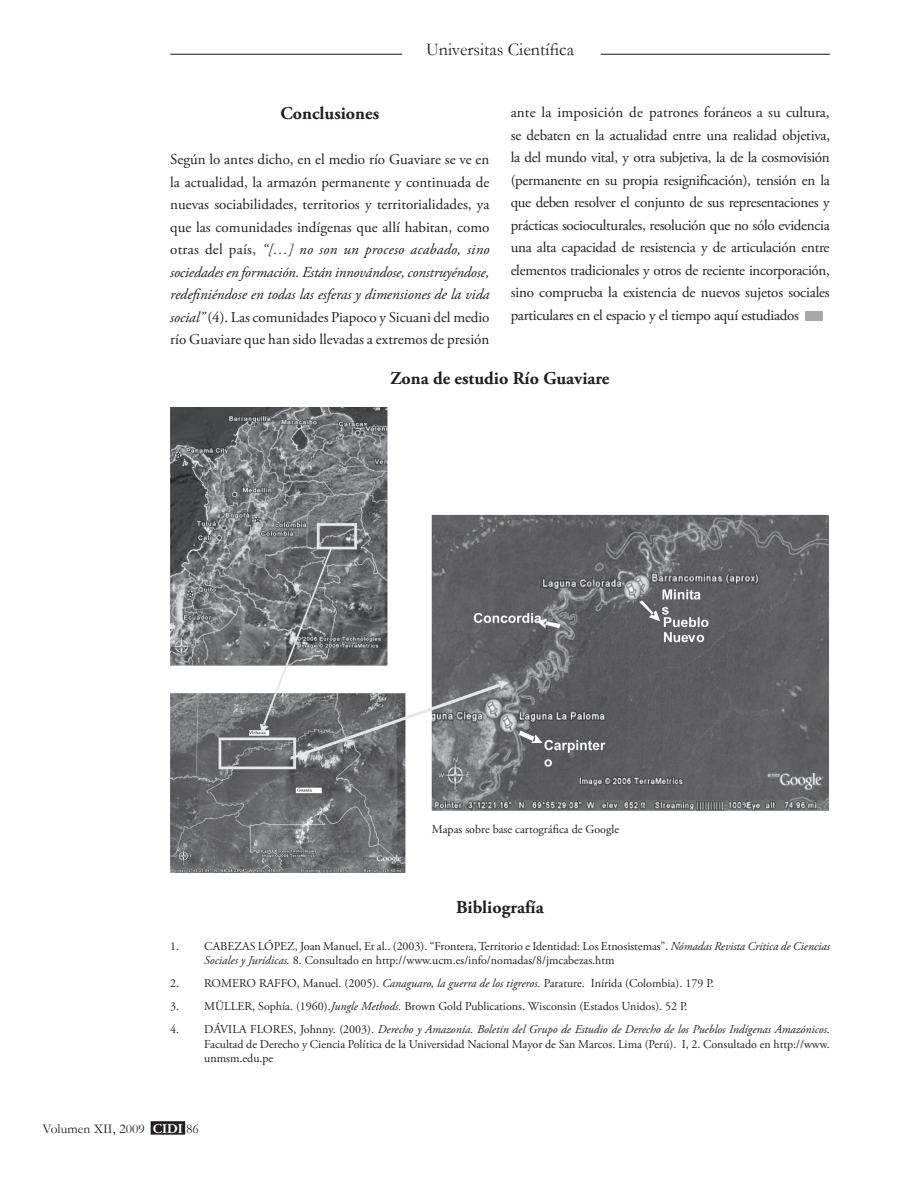
<style>
.page{position:relative;width:915px;height:1191px;background:#fff}
.page>*{position:absolute;margin:0;border:0;box-sizing:border-box;transform-origin:0 0}
.t1{font:700 18px "Adobe Garamond Pro";color:#231f20}
.t2{font:18px "Garamond";color:#231f20}
.t3{font:15px/22.5px "Adobe Garamond Pro";letter-spacing:-.015em;color:#231f20;text-align:justify}
.t4{font:13.5px "Garamond";color:#231f20}
.t5{font:12px/14.4px "Adobe Garamond Pro";color:#231f20}
.s1{font-style:italic}
.s2{font-family:"Adobe Garamond Pro";font-weight:700;color:#fff}
</style>
<div class="page">
<hr style="left:170px;top:54px;width:232px;height:1px;background:#231f20">
<hr style="left:600px;top:54px;width:229px;height:1px;background:#231f20">
<div style="left:151px;top:1122px;width:33px;height:11px;background:#231f20"></div>
<div style="left:150px;top:1121px;width:35px;height:13px;border:2px solid #231f20"></div>
<img style="left:170px;top:407px;width:658px;height:466px">
<div style="left:805px;top:311px;width:18px;height:10px;background:#a8a9ad"></div>
<p class="t2" style="left:426px;top:37px;width:149px">Universitas Científica</p>
<p class="t1" style="left:280px;top:103px;width:100px">Conclusiones</p>
<p class="t3" style="left:170px;top:149px;width:321px">Según lo antes dicho, en el medio río Guaviare se ve en la actualidad, la armazón permanente y continuada de nuevas sociabilidades, territorios y territorialidades, ya que las comunidades indígenas que allí habitan, como otras del país, <span class="s1">“[…] no son un proceso acabado, sino sociedades en formación. Están innovándose, construyéndose, redefiniéndose en todas las esferas y dimensiones de la vida social”</span> (4). Las comunidades Piapoco y Sicuani del medio río Guaviare que han sido llevadas a extremos de presión</p>
<p class="t3" style="left:510px;top:102px;width:321px">ante la imposición de patrones foráneos a su cultura, se debaten en la actualidad entre una realidad objetiva, la del mundo vital, y otra subjetiva, la de la cosmovisión (permanente en su propia resignificación), tensión en la que deben resolver el conjunto de sus representaciones y prácticas socioculturales, resolución que no sólo evidencia una alta capacidad de resistencia y de articulación entre elementos tradicionales y otros de reciente incorporación, sino comprueba la existencia de nuevos sujetos sociales particulares en el espacio y el tiempo aquí estudiados</p>
<p class="t1" style="left:390px;top:368px;width:220px">Zona de estudio Río Guaviare</p>
<p class="t5" style="left:432px;top:822px;width:189px">Mapas sobre base cartográfica de Google</p>
<p class="t1" style="left:456px;top:897px;width:89px">Bibliografía</p>
<p class="t5" style="left:204px;top:939px;width:626px;text-indent:-34px">1. CABEZAS LÓPEZ, Joan Manuel, Et al.. (2003). “Frontera, Territorio e Identidad: Los Etnosistemas”. <span class="s1">Nómadas Revista Crítica de Ciencias<br>Sociales y Jurídicas.</span> 8. Consultado en http://www.ucm.es/info/nomadas/8/jmcabezas.htm</p>
<p class="t5" style="left:170px;top:976px;width:545px">2. ROMERO RAFFO, Manuel. (2005). <span class="s1">Canaguaro, la guerra de los tigreros.</span> Parature. Inírida (Colombia). 179 P.</p>
<p class="t5" style="left:170px;top:999px;width:518px">3. MÜLLER, Sophía. (1960).<span class="s1">Jungle Methods.</span> Brown Gold Publications. Wisconsin (Estados Unidos). 52 P.</p>
<p class="t5" style="left:204px;top:1022px;width:627px;text-align:justify;text-indent:-34px">4. DÁVILA FLORES, Johnny. (2003). <span class="s1">Derecho y Amazonía. Boletín del Grupo de Estudio de Derecho de los Pueblos Indígenas Amazónicos</span>.<br>Facultad de Derecho y Ciencia Política de la Universidad Nacional Mayor de San Marcos. Lima (Perú). I, 2. Consultado en http://www. unmsm.edu.pe</p>
<p class="t4" style="left:43px;top:1119px;width:158px">Volumen XII, 2009 <span class="s2">CIDI</span> 86</p>
</div>
